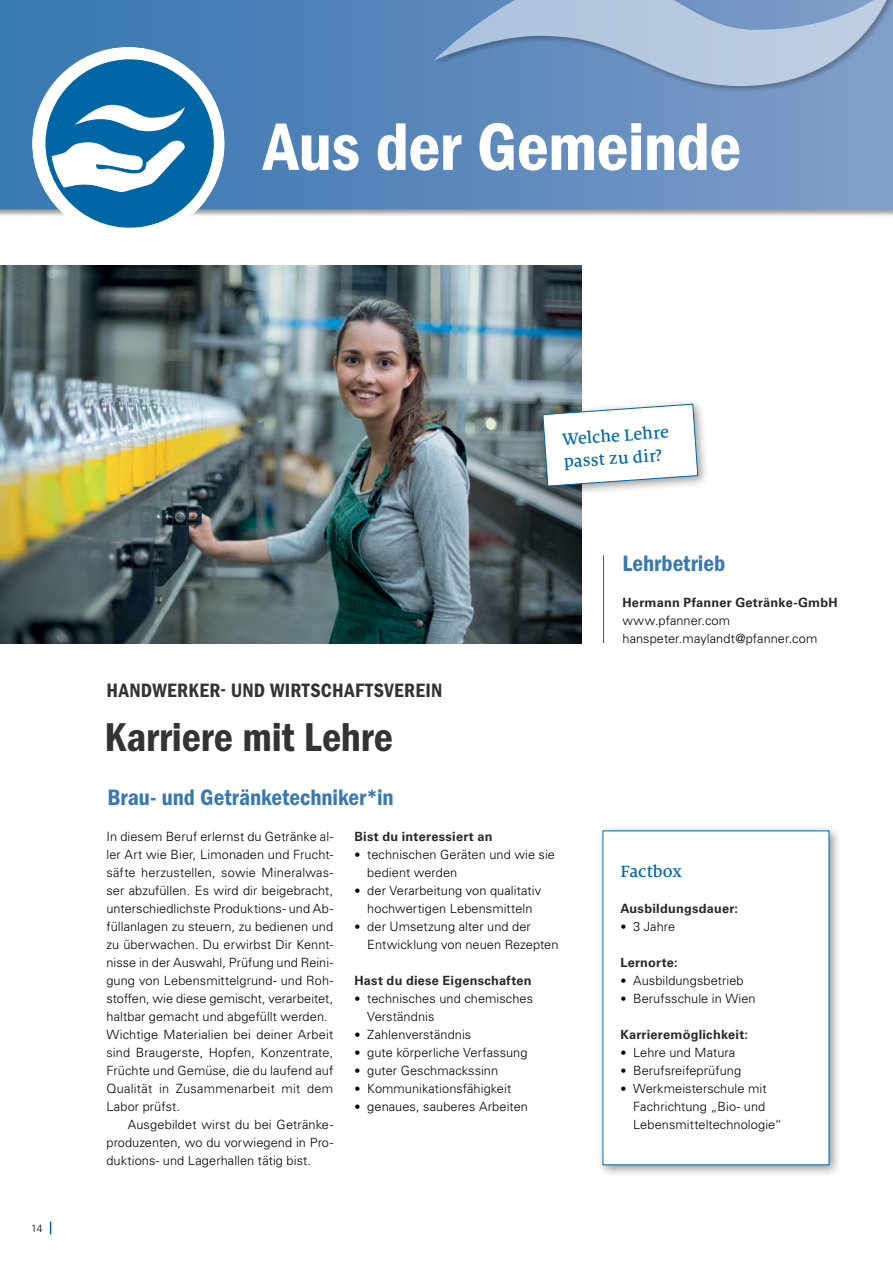
<style>
.page{position:relative;width:893px;height:1263px;background:#fff}
.page>*{position:absolute;margin:0;border:0;box-sizing:border-box;transform-origin:0 0}
.t1{font:600 67.5px "Franklin Gothic Cond ITC";letter-spacing:-.01em;color:#fff}
.t2{font:600 40.5px "Franklin Gothic Cond ITC";letter-spacing:-.005em;color:#333334}
.t3{font:600 22.5px "Franklin Gothic Cond ITC";color:#3979b2}
.t4{font:600 19.5px "Franklin Gothic Cond ITC";letter-spacing:.025em;color:#333334}
.t5{font:500 18px/22.5px "Milo Serif Pro";letter-spacing:-.005em;color:#006ba9}
.t6{font:300 12.75px/18px "Univers LT Pro 45";letter-spacing:.005em;color:#000}
.t7{font:700 12.75px "Univers LT Pro 65";letter-spacing:.02em;color:#292829}
.t8{font:300 10.5px "Univers LT Pro 45";color:#000}
.s1{font-size:12px}
</style>
<div class="page">
<div style="left:597px;top:824px;width:244px;height:353px;background:#000;opacity:.4"></div>
<div style="left:603px;top:831px;width:226px;height:334px;background:#fff"></div>
<hr style="left:603px;top:555px;width:1px;height:88px;background:#0066a6">
<img style="left:0;top:265px;width:581px;height:378px">
<div style="left:536px;top:398px;width:174px;height:100px;background:#000;opacity:.4"></div>
<svg style="left:542px;top:403px;width:157px;height:84px"></svg>
<svg style="left:50px;top:1221px;width:1px;height:13px"></svg>
<div style="left:0;top:0;width:893px;height:217px;background:#000;opacity:.4"></div>
<svg style="left:0;top:0;width:893px;height:209px;background:#5a88bb"></svg>
<div style="left:433px;top:0;width:460px;height:94px;background:#000;opacity:.5"></div>
<svg style="left:434px;top:0;width:459px;height:86px;background:#8fabce"></svg>
<div style="left:32px;top:47px;width:193px;height:192px;background:#fff;border-radius:50%"></div>
<svg style="left:45px;top:59px;width:169px;height:169px"></svg>
<h1 class="t1" style="left:263px;top:107px;width:479px">Aus der Gemeinde</h1>
<p class="t8" style="left:31px;top:1221px;width:13px">14</p>
<h3 class="t5" style="left:561px;top:428px;width:109px;rotate:-4deg">Welche Lehre passt zu dir?</h3>
<h3 class="t4" style="left:107px;top:679px;width:337px">HANDWERKER- UND WIRTSCHAFTSVEREIN</h3>
<h2 class="t2" style="left:104px;top:713px;width:290px">Karriere mit Lehre</h2>
<h3 class="t3" style="left:107px;top:784px;width:288px">Brau- und Getränketechniker*in</h3>
<p class="t6" style="left:106px;top:827px;width:228px">In diesem Beruf erlernst du Getränke al&shy;ler Art wie Bier, Limonaden und Frucht&shy;säfte herzustellen, sowie Mineralwas&shy;ser abzufüllen. Es wird dir beigebracht, unterschiedlichste Produktions- und Ab&shy;füllanlagen zu steuern, zu bedienen und zu überwachen. Du erwirbst Dir Kennt&shy;nisse in der Auswahl, Prüfung und Reini&shy;gung von Lebensmittelgrund- und Roh&shy;stoffen, wie diese gemischt, verarbeitet, haltbar gemacht und abgefüllt werden.<br>Wichtige Materialien bei deiner Arbeit sind Braugerste, Hopfen, Konzentrate, Früchte und Gemüse, die du laufend auf Qualität in Zusammenarbeit mit dem Labor prüfst.</p>
<p class="t6" style="left:106px;top:1115px;width:228px;text-align:justify;text-indent:21px">Ausgebildet wirst du bei Getränke&shy;produzenten, wo du vorwiegend in Pro&shy;duktions- und Lagerhallen tätig bist.</p>
<p class="t7" style="left:354px;top:828px;width:140px">Bist du interessiert an</p>
<p class="t6" style="left:367px;top:845px;width:189px;text-indent:-13px"><span class="s1">•</span> technischen Geräten und wie sie bedient werden</p>
<p class="t6" style="left:354px;top:881px;width:188px;text-align:center"><span class="s1">•</span> der Verarbeitung von qualitativ hochwertigen Lebensmitteln</p>
<p class="t6" style="left:367px;top:917px;width:193px;text-indent:-13px"><span class="s1">•</span> der Umsetzung alter und der<br>Entwicklung von neuen Rezepten</p>
<p class="t7" style="left:354px;top:972px;width:179px">Hast du diese Eigenschaften</p>
<p class="t6" style="left:367px;top:989px;width:167px;text-indent:-13px"><span class="s1">•</span> technisches und chemisches<br>Verständnis</p>
<p class="t6" style="left:354px;top:1025px;width:118px"><span class="s1">•</span> Zahlenverständnis</p>
<p class="t6" style="left:354px;top:1043px;width:174px"><span class="s1">•</span> gute körperliche Verfassung</p>
<p class="t6" style="left:354px;top:1061px;width:145px"><span class="s1">•</span> guter Geschmackssinn</p>
<p class="t6" style="left:354px;top:1079px;width:158px"><span class="s1">•</span> Kommunikationsfähigkeit</p>
<p class="t6" style="left:354px;top:1097px;width:175px"><span class="s1">•</span> genaues, sauberes Arbeiten</p>
<h3 class="t3" style="left:622px;top:550px;width:104px">Lehrbetrieb</h3>
<p class="t7" style="left:622px;top:594px;width:217px">Hermann Pfanner Getränke-GmbH</p>
<p class="t6" style="left:622px;top:611px;width:196px">www.pfanner.com hanspeter.maylandt@pfanner.com</p>
<h3 class="t5" style="left:620px;top:860px;width:63px">Factbox</h3>
<p class="t7" style="left:620px;top:900px;width:119px">Ausbildungsdauer:</p>
<p class="t6" style="left:620px;top:917px;width:56px"><span class="s1">•</span> 3 Jahre</p>
<p class="t7" style="left:620px;top:954px;width:59px">Lernorte:</p>
<p class="t6" style="left:620px;top:971px;width:125px"><span class="s1">•</span> Ausbildungsbetrieb</p>
<p class="t6" style="left:620px;top:989px;width:137px"><span class="s1">•</span> Berufsschule in Wien</p>
<p class="t7" style="left:620px;top:1026px;width:129px">Karrieremöglichkeit:</p>
<p class="t6" style="left:620px;top:1043px;width:116px"><span class="s1">•</span> Lehre und Matura</p>
<p class="t6" style="left:620px;top:1061px;width:122px"><span class="s1">•</span> Berufsreifeprüfung</p>
<p class="t6" style="left:633px;top:1079px;width:150px;text-indent:-13px"><span class="s1">•</span> Werkmeisterschule mit<br>Fachrichtung „Bio- und<br>Lebensmitteltechnologie“</p>
</div>
